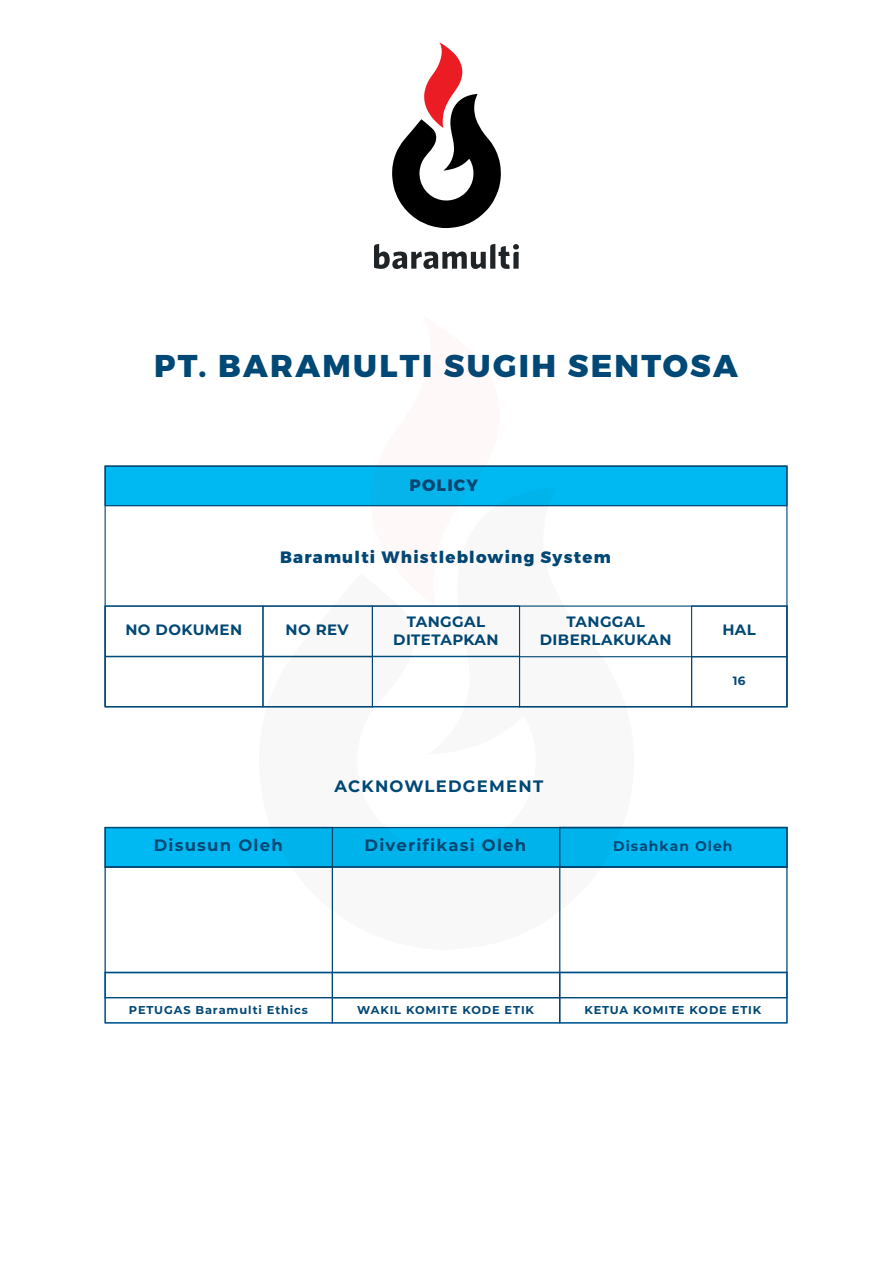
<style>
.page{position:relative;width:893px;height:1263px;background:#fff}
.page>*{position:absolute;margin:0;border:0;box-sizing:border-box;transform-origin:0 0}
.t1{font:800 31.5px "Montserrat";letter-spacing:.075em;color:#004875}
.t2{font:700 16.5px "Montserrat";letter-spacing:.075em;color:#004875}
.t3{font:800 16.5px "Montserrat";letter-spacing:.075em;color:#004875}
.t4{font:700 15px/18px "Montserrat";letter-spacing:.025em;color:#004875;text-align:center}
.t5{font:700 13.95px "Montserrat";letter-spacing:.075em;color:#004875}
.t6{font:700 12px "Montserrat";color:#004875}
.t7{font:700 11.4px "Montserrat";letter-spacing:.075em;color:#004875}
</style>
<div class="page">
<svg style="left:392px;top:43px;width:109px;height:185px"></svg>
<svg style="left:374px;top:244px;width:145px;height:25px"></svg>
<div style="left:105px;top:465px;width:682px;height:41px;background:#00b9f2;border:1px solid #004875"></div>
<div style="left:105px;top:827px;width:228px;height:41px;background:#00b9f2"></div>
<div style="left:559px;top:827px;width:229px;height:41px;background:#00b9f2"></div>
<div style="left:105px;top:827px;width:682px;height:41px;border:1px solid #004875"></div>
<div style="left:105px;top:866px;width:682px;height:107px;border:1px solid #004875"></div>
<div style="left:105px;top:605px;width:158px;height:52px;border:1px solid #004875"></div>
<div style="left:691px;top:605px;width:97px;height:52px;border:1px solid #004875"></div>
<div style="left:105px;top:656px;width:158px;height:51px;border:1px solid #004875"></div>
<div style="left:691px;top:656px;width:97px;height:51px;border:1px solid #004875"></div>
<div style="left:519px;top:656px;width:173px;height:51px;border:1px solid #004875"></div>
<div style="left:105px;top:972px;width:228px;height:26px;border:1px solid #004875"></div>
<div style="left:105px;top:997px;width:228px;height:26px;border:1px solid #004875"></div>
<div style="left:332px;top:997px;width:228px;height:26px;border:1px solid #004875"></div>
<div style="left:332px;top:972px;width:228px;height:26px;border:1px solid #004875"></div>
<div style="left:559px;top:997px;width:228px;height:26px;border:1px solid #004875"></div>
<div style="left:559px;top:972px;width:228px;height:26px;border:1px solid #004875"></div>
<hr style="left:332px;top:864px;width:1px;height:159px;background:#004875">
<hr style="left:559px;top:863px;width:1px;height:160px;background:#004875">
<svg style="left:369px;top:465px;width:133px;height:2px"></svg>
<svg style="left:259px;top:504px;width:375px;height:446px"></svg>
<h1 class="t1" style="left:154px;top:346px;width:585px">PT. BARAMULTI SUGIH SENTOSA</h1>
<h2 class="t3" style="left:410px;top:475px;width:70px">POLICY</h2>
<h3 class="t4" style="left:125px;top:620px;width:118px">NO DOKUMEN</h3>
<h2 class="t3" style="left:280px;top:547px;width:332px">Baramulti Whistleblowing System</h2>
<h3 class="t4" style="left:393px;top:612px;width:107px">TANGGAL<br>DITETAPKAN</h3>
<h3 class="t4" style="left:286px;top:620px;width:65px">NO REV</h3>
<h3 class="t4" style="left:540px;top:612px;width:133px">TANGGAL<br>DIBERLAKUKAN</h3>
<h2 class="t2" style="left:335px;top:774px;width:210px">ACKNOWLEDGEMENT</h2>
<h3 class="t4" style="left:722px;top:620px;width:35px">HAL</h3>
<p class="t6" style="left:733px;top:672px;width:14px">16</p>
<h2 class="t2" style="left:154px;top:834px;width:131px">Disusun Oleh</h2>
<h2 class="t2" style="left:364px;top:834px;width:163px">Diverifikasi Oleh</h2>
<p class="t5" style="left:613px;top:836px;width:121px">Disahkan Oleh</p>
<p class="t7" style="left:129px;top:1001px;width:180px">PETUGAS Baramulti Ethics</p>
<p class="t7" style="left:357px;top:1001px;width:178px">WAKIL KOMITE KODE ETIK</p>
<p class="t7" style="left:584px;top:1001px;width:178px">KETUA KOMITE KODE ETIK</p>
</div>
